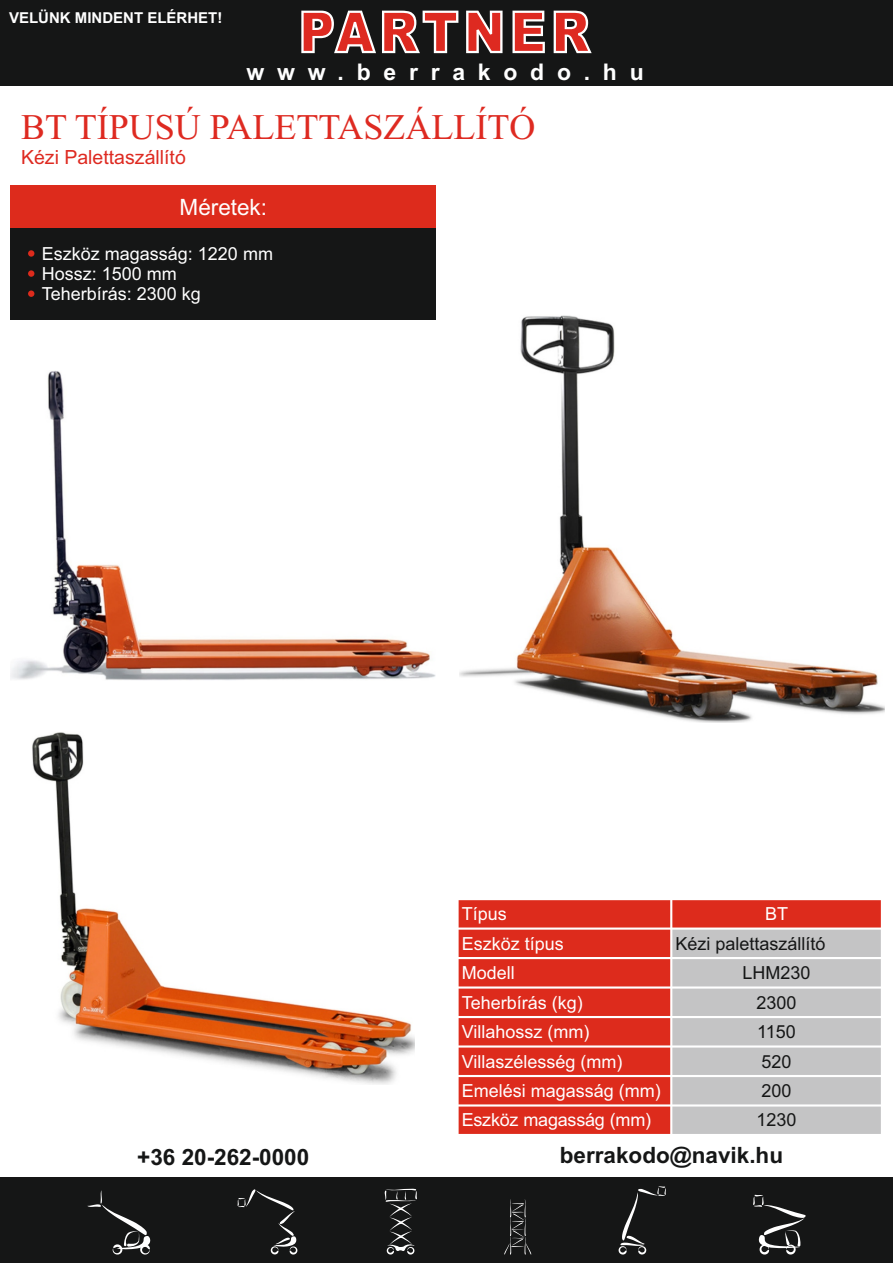
<style>
.page{position:relative;width:893px;height:1263px;background:#fff}
.page>*{position:absolute;margin:0;border:0;box-sizing:border-box;transform-origin:0 0}
.t1{font:36px "Times New Roman";color:#de2a21}
.t2{font:700 22.95px "Arial";letter-spacing:.555em;color:#fff}
.t3{font:700 22.5px "Arial";color:#151616}
.t4{font:22.5px "Arial";color:#fff}
.t5{font:19.5px "Arial";color:#de2a21}
.t6{font:18px/20.1px "Arial";color:#fff}
.t7{font:18px "Arial";color:#151616}
.t8{font:700 15px "Arial";color:#fff}
</style>
<div class="page">
<div style="left:0;top:0;width:893px;height:85px;background:#151616"></div>
<svg style="left:512px;top:11px;width:33px;height:42px"></svg>
<svg style="left:466px;top:11px;width:37px;height:42px;background:#c96864"></svg>
<svg style="left:301px;top:11px;width:75px;height:42px"></svg>
<svg style="left:382px;top:11px;width:76px;height:42px"></svg>
<svg style="left:554px;top:11px;width:38px;height:42px"></svg>
<div style="left:11px;top:185px;width:425px;height:135px;background:#151616"></div>
<div style="left:11px;top:185px;width:425px;height:43px;background:#dd2b1c"></div>
<div style="left:28px;top:250px;width:6px;height:7px;background:#dd2b1c;border-radius:50%"></div>
<div style="left:28px;top:270px;width:6px;height:7px;background:#dd2b1c;border-radius:50%"></div>
<div style="left:28px;top:290px;width:6px;height:7px;background:#dd2b1c;border-radius:50%"></div>
<div style="left:0;top:1178px;width:893px;height:85px;background:#151616"></div>
<svg style="left:238px;top:1189px;width:59px;height:65px"></svg>
<svg style="left:87px;top:1190px;width:64px;height:64px"></svg>
<svg style="left:385px;top:1188px;width:32px;height:66px"></svg>
<svg style="left:504px;top:1199px;width:27px;height:56px"></svg>
<svg style="left:753px;top:1195px;width:53px;height:59px"></svg>
<svg style="left:619px;top:1186px;width:47px;height:68px"></svg>
<img style="left:459px;top:315px;width:426px;height:408px">
<img style="left:11px;top:371px;width:425px;height:309px">
<img style="left:32px;top:732px;width:383px;height:352px">
<div style="left:458px;top:899px;width:424px;height:236px;background:#dd2b1c"></div>
<div style="left:671px;top:928px;width:211px;height:30px;background:#c4c4c5"></div>
<div style="left:671px;top:958px;width:211px;height:29px;background:#c4c4c5"></div>
<div style="left:671px;top:987px;width:211px;height:30px;background:#c4c4c5"></div>
<div style="left:671px;top:1017px;width:211px;height:29px;background:#c4c4c5"></div>
<div style="left:671px;top:1046px;width:211px;height:30px;background:#c4c4c5"></div>
<div style="left:671px;top:1076px;width:211px;height:29px;background:#c4c4c5"></div>
<div style="left:671px;top:1105px;width:211px;height:30px;background:#c4c4c5"></div>
<hr style="left:456px;top:898px;width:3px;height:238px;background:#fff">
<hr style="left:670px;top:898px;width:2px;height:238px;background:#fff">
<hr style="left:881px;top:898px;width:2px;height:238px;background:#fff">
<hr style="left:456px;top:1134px;width:427px;height:2px;background:#fff">
<hr style="left:456px;top:1104px;width:427px;height:2px;background:#fff">
<hr style="left:456px;top:1075px;width:427px;height:2px;background:#fff">
<hr style="left:456px;top:1045px;width:427px;height:2px;background:#fff">
<hr style="left:456px;top:1016px;width:427px;height:2px;background:#fff">
<hr style="left:456px;top:986px;width:427px;height:2px;background:#fff">
<hr style="left:456px;top:957px;width:427px;height:2px;background:#fff">
<hr style="left:456px;top:927px;width:427px;height:3px;background:#fff">
<hr style="left:456px;top:898px;width:427px;height:2px;background:#fff">
<p class="t8" style="left:9px;top:12px;width:215px">VELÜNK MINDENT ELÉRHET!</p>
<p class="t2" style="left:247px;top:64px;width:399px">www.berrakodo.hu</p>
<h1 class="t1" style="left:21px;top:114px;width:516px">BT TÍPUSÚ PALETTASZÁLLÍTÓ</h1>
<p class="t5" style="left:21px;top:150px;width:166px">Kézi Palettaszállító</p>
<p class="t4" style="left:180px;top:198px;width:89px">Méretek:</p>
<p class="t6" style="left:42px;top:245px;width:233px">Eszköz magasság: 1220 mm<br>Hossz: 1500 mm<br>Teherbírás: 2300 kg</p>
<p class="t3" style="left:137px;top:1148px;width:173px">+36 20-262-0000</p>
<p class="t6" style="left:462px;top:905px;width:47px">Típus</p>
<p class="t6" style="left:765px;top:905px;width:25px">BT</p>
<p class="t6" style="left:462px;top:935px;width:104px">Eszköz típus</p>
<p class="t7" style="left:675px;top:936px;width:152px">Kézi palettaszállító</p>
<p class="t6" style="left:462px;top:964px;width:55px">Modell</p>
<p class="t7" style="left:743px;top:966px;width:70px">LHM230</p>
<p class="t6" style="left:462px;top:994px;width:123px">Teherbírás (kg)</p>
<p class="t7" style="left:757px;top:995px;width:42px">2300</p>
<p class="t6" style="left:462px;top:1023px;width:129px">Villahossz (mm)</p>
<p class="t7" style="left:757px;top:1025px;width:40px">1150</p>
<p class="t6" style="left:462px;top:1053px;width:162px">Villaszélesség (mm)</p>
<p class="t7" style="left:762px;top:1054px;width:32px">520</p>
<p class="t6" style="left:462px;top:1082px;width:201px">Emelési magasság (mm)</p>
<p class="t7" style="left:762px;top:1084px;width:32px">200</p>
<p class="t6" style="left:462px;top:1112px;width:191px">Eszköz magasság (mm)</p>
<p class="t7" style="left:757px;top:1113px;width:42px">1230</p>
<p class="t3" style="left:560px;top:1146px;width:225px">berrakodo@navik.hu</p>
</div>
